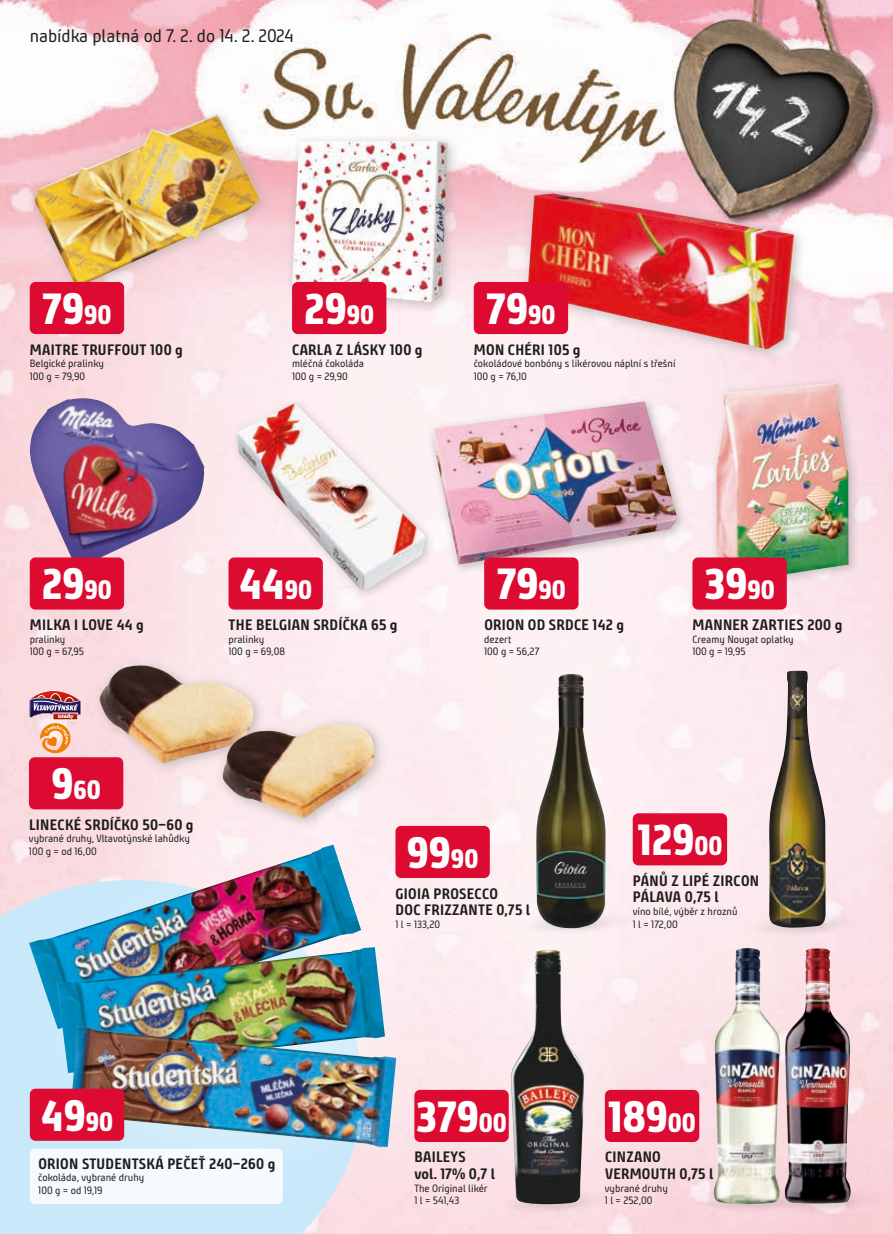
<style>
.page{position:relative;width:893px;height:1234px;background:#fff}
.page>*{position:absolute;margin:0;border:0;box-sizing:border-box;transform-origin:0 0}
.t1{font:800 43.35px "Bunday Clean";color:#fff}
.t2{font:800 26.25px "Bunday Clean";color:#fff}
.t3{font:18px "Bunday Clean";color:#1d1d1b}
.t4{font:700 15px/16.5px "Bunday Clean";letter-spacing:.02em;color:#1d1d1b}
.t5{font:10.5px/12.6px "Bunday Clean";color:#1d1d1b}
.s1{font-size:26.25px}
.s2{font-size:43.35px}
</style>
<div class="page">
<img style="left:0;top:0;width:893px;height:1233px">
<svg style="left:0;top:879px;width:363px;height:354px;background:#d0e7f7"></svg>
<svg style="left:47px;top:874px;width:366px;height:300px;fill:#fbeaf1"></svg>
<div style="left:284px;top:133px;width:175px;height:181px;background:#aaa2a2;opacity:.64"></div>
<img style="left:292px;top:141px;width:156px;height:161px">
<div style="left:427px;top:395px;width:261px;height:179px;background:#fcedf1"></div>
<img style="left:436px;top:401px;width:242px;height:163px">
<div style="left:710px;top:377px;width:149px;height:216px;background:#aaa2a2;opacity:.67"></div>
<img style="left:716px;top:383px;width:133px;height:199px">
<img style="left:30px;top:398px;width:175px;height:171px">
<div style="left:27px;top:107px;width:245px;height:191px;background:#aaa2a2;opacity:.64"></div>
<img style="left:34px;top:114px;width:227px;height:173px">
<div style="left:230px;top:397px;width:206px;height:203px;background:#fceff2"></div>
<img style="left:237px;top:403px;width:188px;height:186px">
<div style="left:519px;top:185px;width:288px;height:177px;background:#aaa2a2;opacity:.64"></div>
<img style="left:527px;top:193px;width:268px;height:156px">
<div style="left:292px;top:282px;width:94px;height:52px;background:#dd0a32;border-radius:6px"></div>
<div style="left:484px;top:557px;width:94px;height:52px;background:#dd0a32;border-radius:6px"></div>
<div style="left:692px;top:557px;width:95px;height:52px;background:#dd0a32;border-radius:6px"></div>
<div style="left:30px;top:282px;width:94px;height:52px;background:#dd0a32;border-radius:6px"></div>
<div style="left:228px;top:557px;width:95px;height:52px;background:#dd0a32;border-radius:6px"></div>
<div style="left:30px;top:557px;width:94px;height:52px;background:#dd0a32;border-radius:6px"></div>
<div style="left:92px;top:657px;width:175px;height:118px;background:#aaa2a2;opacity:.65"></div>
<img style="left:100px;top:665px;width:155px;height:99px">
<div style="left:29px;top:757px;width:94px;height:52px;background:#dd0a32;border-radius:6px"></div>
<svg style="left:30px;top:690px;width:51px;height:63px;background:#d1a199"></svg>
<img style="left:829px;top:1166px;width:64px;height:64px">
<img style="left:785px;top:953px;width:65px;height:250px">
<img style="left:688px;top:1166px;width:141px;height:64px">
<img style="left:714px;top:947px;width:66px;height:256px">
<div style="left:605px;top:1089px;width:94px;height:52px;background:#dd0a32;border-radius:6px"></div>
<img style="left:488px;top:1167px;width:141px;height:64px">
<img style="left:510px;top:952px;width:75px;height:251px">
<div style="left:414px;top:1089px;width:95px;height:52px;background:#dd0a32;border-radius:6px"></div>
<img style="left:735px;top:890px;width:141px;height:63px">
<img style="left:769px;top:670px;width:57px;height:257px">
<div style="left:633px;top:813px;width:94px;height:52px;background:#dd0a32;border-radius:6px"></div>
<div style="left:510px;top:888px;width:141px;height:64px;background:#fceff1"></div>
<img style="left:536px;top:673px;width:70px;height:255px">
<div style="left:395px;top:825px;width:95px;height:52px;background:#dd0a32;border-radius:6px"></div>
<img style="left:29px;top:844px;width:332px;height:184px">
<img style="left:57px;top:946px;width:328px;height:126px">
<img style="left:70px;top:1026px;width:326px;height:120px">
<div style="left:30px;top:1088px;width:94px;height:52px;background:#dd0a32;border-radius:6px"></div>
<div style="left:30px;top:1148px;width:253px;height:55px;background:#f4fafe;border-radius:6px"></div>
<div style="left:474px;top:282px;width:94px;height:52px;background:#dd0a32;border-radius:6px"></div>
<div style="left:215px;top:714px;width:172px;height:116px;background:#aaa2a2;opacity:.65"></div>
<img style="left:222px;top:723px;width:155px;height:95px">
<h3 class="t3" style="left:30px;top:24px;width:265px">nabídka platná od 7. 2. do 14. 2. 2024</h3>
<h1 class="t1" style="left:42px;top:283px;width:71px">79<span class="s1">90</span></h1>
<h3 class="t4" style="left:30px;top:341px;width:155px">MAITRE TRUFFOUT 100 g</h3>
<p class="t5" style="left:30px;top:357px;width:76px">Belgické pralinky<br>100 g = 79,90</p>
<h1 class="t1" style="left:304px;top:283px;width:71px">29<span class="s1">90</span></h1>
<h3 class="t4" style="left:292px;top:341px;width:132px">CARLA Z LÁSKY 100 g</h3>
<p class="t5" style="left:292px;top:357px;width:73px">mléčná čokoláda<br>100 g = 29,90</p>
<h1 class="t1" style="left:486px;top:283px;width:71px">79<span class="s1">90</span></h1>
<h3 class="t4" style="left:474px;top:341px;width:108px">MON CHÉRI 105 g</h3>
<p class="t5" style="left:474px;top:357px;width:203px">čokoládové bonbóny s likérovou náplní s třešní<br>100 g = 76,10</p>
<h1 class="t1" style="left:42px;top:559px;width:71px">29<span class="s1">90</span></h1>
<h3 class="t4" style="left:30px;top:616px;width:115px">MILKA I LOVE 44 g</h3>
<p class="t5" style="left:30px;top:632px;width:56px">pralinky<br>100 g = 67,95</p>
<h1 class="t1" style="left:239px;top:559px;width:74px">44<span class="s1">90</span></h1>
<h3 class="t4" style="left:229px;top:616px;width:170px">THE BELGIAN SRDÍČKA 65 g</h3>
<p class="t5" style="left:228px;top:632px;width:58px">pralinky<br>100 g = 69,08</p>
<h1 class="t1" style="left:497px;top:559px;width:71px">79<span class="s1">90</span></h1>
<h3 class="t4" style="left:484px;top:616px;width:141px">ORION OD SRDCE 142 g</h3>
<p class="t5" style="left:484px;top:632px;width:57px">dezert<br>100 g = 56,27</p>
<h1 class="t1" style="left:704px;top:559px;width:72px">39<span class="s1">90</span></h1>
<h3 class="t4" style="left:693px;top:616px;width:151px">MANNER ZARTIES 200 g</h3>
<p class="t5" style="left:692px;top:632px;width:103px">Creamy Nougat oplatky<br>100 g = 19,95</p>
<h2 class="t2" style="left:51px;top:774px;width:51px"><span class="s2">9</span>60</h2>
<h3 class="t4" style="left:29px;top:816px;width:166px">LINECKÉ SRDÍČKO 50–60 g</h3>
<p class="t5" style="left:29px;top:833px;width:162px">vybrané druhy, Vltavotýnské lahůdky<br>100 g = od 16,00</p>
<h1 class="t1" style="left:41px;top:1089px;width:74px">49<span class="s1">90</span></h1>
<h3 class="t4" style="left:38px;top:1154px;width:238px">ORION STUDENTSKÁ PEČEŤ 240–260 g</h3>
<p class="t5" style="left:38px;top:1170px;width:108px">čokoláda, vybrané druhy<br>100 g = od 19,19</p>
<h1 class="t1" style="left:407px;top:827px;width:73px">99<span class="s1">90</span></h1>
<h3 class="t4" style="left:396px;top:885px;width:136px">GIOIA PROSECCO<br>DOC FRIZZANTE 0,75 l</h3>
<p class="t5" style="left:395px;top:918px;width:46px">1 l = 133,20</p>
<h1 class="t1" style="left:416px;top:1091px;width:92px">379<span class="s1">00</span></h1>
<h3 class="t4" style="left:414px;top:1148px;width:82px">BAILEYS<br>vol. 17% 0,7 l</h3>
<p class="t5" style="left:414px;top:1181px;width:75px">The Original likér<br>1 l = 541,43</p>
<h1 class="t1" style="left:637px;top:814px;width:87px">129<span class="s1">00</span></h1>
<h3 class="t4" style="left:633px;top:872px;width:128px">PÁNŮ Z LIPÉ ZIRCON<br>PÁLAVA 0,75 l</h3>
<p class="t5" style="left:633px;top:904px;width:106px">víno bílé, výběr z hroznů<br>1 l = 172,00</p>
<h1 class="t1" style="left:608px;top:1091px;width:89px">189<span class="s1">00</span></h1>
<h3 class="t4" style="left:605px;top:1148px;width:110px">CINZANO<br>VERMOUTH 0,75 l</h3>
<p class="t5" style="left:605px;top:1182px;width:64px">vybrané druhy<br>1 l = 252,00</p>
</div>
